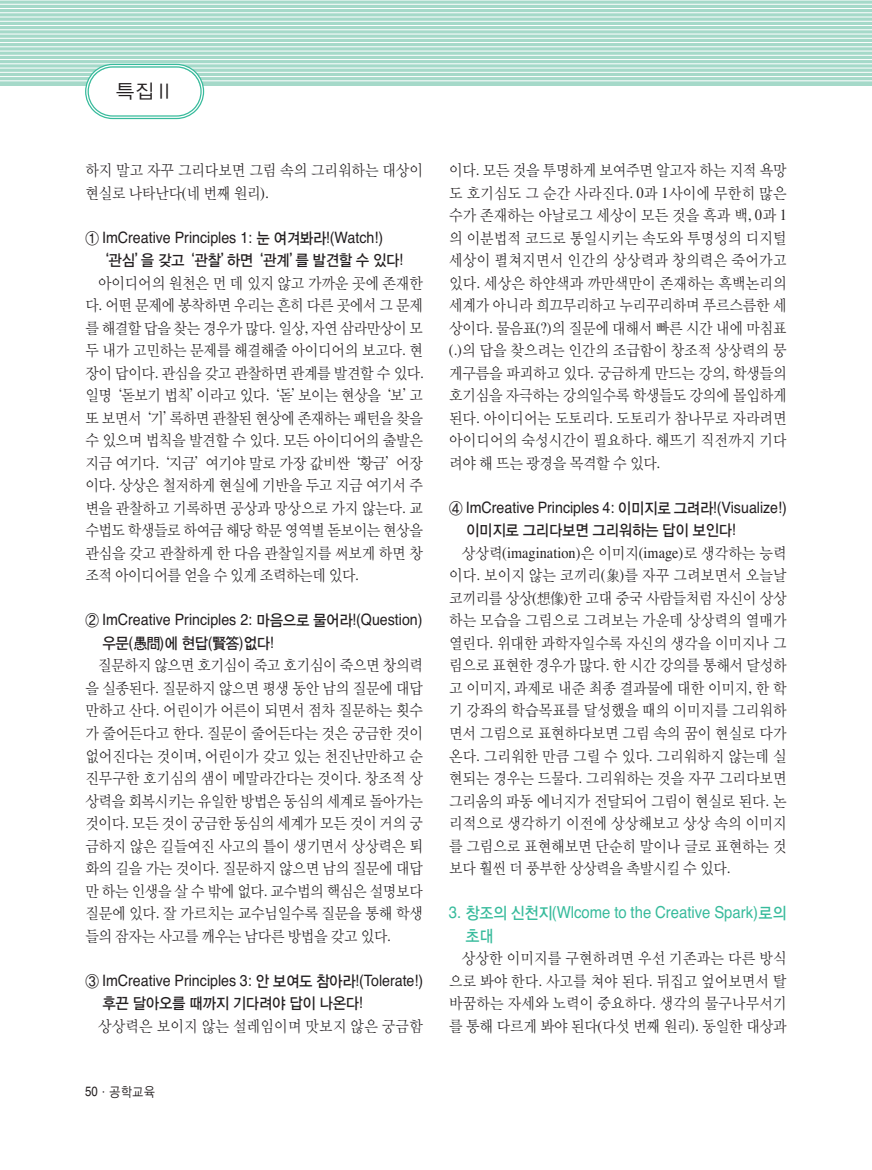
<style>
.page{position:relative;width:872px;height:1170px;background:#fff}
.page>*{position:absolute;margin:0;border:0;box-sizing:border-box;transform-origin:0 0}
.t1{font:19.5px "YGO12 A";color:#231f20}
.t2{font:16.5px "Helvetica";color:#38bb9c;scale:.9 1}
.t3{font:16.5px "YGO13 A";color:#38bb9c;scale:.9 1}
.t4{font:15.75px/22.5px "Y Mj O12 A";letter-spacing:-.06em;color:#231f20;text-align:justify;scale:.9 1}
.t5{font:15.75px "Helvetica";color:#231f20;scale:.9 1}
.t6{font:15.75px "YGO13 A";letter-spacing:-.075em;color:#231f20;scale:.9 1}
.t7{font:15.75px "Times";letter-spacing:.005em;color:#231f20;scale:.9 1}
.t8{font:15.75px "Y Mj O12 A";letter-spacing:-.035em;color:#231f20;scale:.9 1}
.t9{font:13.5px "YGO12 A";color:#231f20;scale:.85 1}
.s1{font-family:"Times"}
.s2{font-family:"YGO13 A"}
.s3{font-family:"Helvetica"}
.s4{font-family:"Y Mj O12 A"}
</style>
<div class="page">
<svg style="left:0;top:1px;width:872px;height:84px;background:#abdbcc"></svg>
<hr style="left:0;top:80px;width:872px;height:1px;background:#fff">
<hr style="left:0;top:76px;width:872px;height:1px;background:#fff">
<hr style="left:0;top:72px;width:872px;height:1px;background:#fff">
<hr style="left:0;top:68px;width:872px;height:1px;background:#fff">
<hr style="left:0;top:63px;width:872px;height:1px;background:#fff">
<hr style="left:0;top:59px;width:872px;height:1px;background:#fff">
<hr style="left:0;top:55px;width:872px;height:1px;background:#fff">
<hr style="left:0;top:51px;width:872px;height:1px;background:#fff">
<hr style="left:0;top:46px;width:872px;height:1px;background:#fff">
<hr style="left:0;top:42px;width:872px;height:1px;background:#fff">
<hr style="left:0;top:38px;width:872px;height:1px;background:#fff">
<hr style="left:0;top:34px;width:872px;height:1px;background:#fff">
<hr style="left:0;top:29px;width:872px;height:1px;background:#fff">
<hr style="left:0;top:25px;width:872px;height:1px;background:#fff">
<hr style="left:0;top:21px;width:872px;height:1px;background:#fff">
<hr style="left:0;top:17px;width:872px;height:1px;background:#fff">
<hr style="left:0;top:12px;width:872px;height:1px;background:#fff">
<hr style="left:0;top:8px;width:872px;height:1px;background:#fff">
<hr style="left:0;top:4px;width:872px;height:1px;background:#fff">
<svg style="left:84px;top:63px;width:121px;height:57px"></svg>
<p class="t1" style="left:115px;top:79px;width:60px">특집Ⅱ</p>
<p class="t4" style="left:85px;top:159px;width:377px">하지 말고 자꾸 그리다보면 그림 속의 그리워하는 대상이 현실로 나타난다<span class="s1">(</span>네 번째 원리<span class="s1">).</span></p>
<p class="t5" style="left:85px;top:231px;width:333px"><span class="s2">①</span> ImCreative Principles 1: <span class="s2">눈 여겨봐라</span>!(Watch!)</p>
<p class="t6" style="left:95px;top:253px;width:344px">‘관심’을 갖고‘관찰’하면‘관계’를 발견할 수 있다<span class="s3">!</span></p>
<p class="t4" style="left:85px;top:272px;width:377px;text-indent:13px">아이디어의 원천은 먼 데 있지 않고 가까운 곳에 존재한 다<span class="s1">.</span> 어떤 문제에 봉착하면 우리는 흔히 다른 곳에서 그 문제 를 해결할 답을 찾는 경우가 많다<span class="s1">.</span> 일상<span class="s1">,</span> 자연 삼라만상이 모 두 내가 고민하는 문제를 해결해줄 아이디어의 보고다<span class="s1">.</span> 현 장이 답이다<span class="s1">.</span> 관심을 갖고 관찰하면 관계를 발견할 수 있다<span class="s1">. </span>일명‘돋보기 법칙’이라고 있다‘돋’</p>
<p class="t4" style="left:85px;top:384px;width:377px;text-indent:213px">보이는 현상을‘보’고 또 보면서‘기’록하면 관찰된 현상에 존재하는 패턴을 찾을 수 있으며 법칙을 발견할 수 있다<span class="s1">.</span> 모든 아이디어의 출발은 지금 여기다<span class="s1">.</span> ‘지금’여기야 말로 가장 값비싼‘황금’어장 이다<span class="s1">.</span> 상상은 철저하게 현실에 기반을 두고 지금 여기서 주 변을 관찰하고 기록하면 공상과 망상으로 가지 않는다<span class="s1">.</span> 교 수법도 학생들로 하여금 해당 학문 영역별 돋보이는 현상을 관심을 갖고 관찰하게 한 다음 관찰일지를 써보게 하면 창 조적 아이디어를 얻을 수 있게 조력하는데 있다<span class="s1">.</span></p>
<p class="t5" style="left:85px;top:614px;width:376px"><span class="s2">②</span> ImCreative Principles 2: <span class="s2">마음으로 물어라</span>!(Question)</p>
<p class="t6" style="left:102px;top:636px;width:192px">우문<span class="s3">(</span>愚問<span class="s3">)</span>에 현답<span class="s3">(</span>賢答<span class="s3">)</span>없다<span class="s3">!</span></p>
<p class="t4" style="left:85px;top:654px;width:377px;text-indent:13px">질문하지 않으면 호기심이 죽고 호기심이 죽으면 창의력 을 실종된다<span class="s1">.</span> 질문하지 않으면 평생 동안 남의 질문에 대답 만하고 산다<span class="s1">.</span> 어린이가 어른이 되면서 점차 질문하는 횟수 가 줄어든다고 한다<span class="s1">.</span> 질문이 줄어든다는 것은 궁금한 것이 없어진다는 것이며<span class="s1">,</span> 어린이가 갖고 있는 천진난만하고 순 진무구한 호기심의 샘이 메말라간다는 것이다<span class="s1">.</span> 창조적 상 상력을 회복시키는 유일한 방법은 동심의 세계로 돌아가는 것이다<span class="s1">.</span> 모든 것이 궁금한 동심의 세계가 모든 것이 거의 궁 금하지 않은 길들여진 사고의 틀이 생기면서 상상력은 퇴 화의 길을 가는 것이다<span class="s1">.</span> 질문하지 않으면 남의 질문에 대답 만 하는 인생을 살 수 밖에 없다<span class="s1">.</span> 교수법의 핵심은 설명보다 질문에 있다<span class="s1">.</span> 잘 가르치는 교수님일수록 질문을 통해 학생 들의 잠자는 사고를 깨우는 남다른 방법을 갖고 있다<span class="s1">.</span></p>
<p class="t5" style="left:85px;top:974px;width:377px"><span class="s2">③</span> ImCreative Principles 3: <span class="s2">안 보여도 참아라</span>!(Tolerate!)</p>
<p class="t6" style="left:102px;top:996px;width:291px">후끈 달아오를 때까지 기다려야 답이 나온다<span class="s3">!</span></p>
<p class="t8" style="left:98px;top:1018px;width:363px">상상력은 보이지 않는 설레임이며 맛보지 않은 궁금함</p>
<p class="t7" style="left:265px;top:389px;width:5px">.</p>
<p class="t9" style="left:85px;top:1082px;width:84px"><span class="s3">50</span><span class="s4">·</span>공학교육</p>
<p class="t4" style="left:449px;top:159px;width:377px">이다<span class="s1">.</span> 모든 것을 투명하게 보여주면 알고자 하는 지적 욕망 도 호기심도 그 순간 사라진다<span class="s1">. 0</span>과 <span class="s1">1</span>사이에 무한히 많은 수가 존재하는 아날로그 세상이 모든 것을 흑과 백<span class="s1">, 0</span>과 <span class="s1">1 </span>의 이분법적 코드로 통일시키는 속도와 투명성의 디지털 세상이 펼쳐지면서 인간의 상상력과 창의력은 죽어가고 있다<span class="s1">.</span> 세상은 하얀색과 까만색만이 존재하는 흑백논리의 세계가 아니라 희끄무리하고 누리꾸리하며 푸르스름한 세 상이다<span class="s1">.</span> 물음표<span class="s1">(?)</span>의 질문에 대해서 빠른 시간 내에 마침표 <span class="s1">(.)</span>의 답을 찾으려는 인간의 조급함이 창조적 상상력의 뭉 게구름을 파괴하고 있다<span class="s1">.</span> 궁금하게 만드는 강의<span class="s1">,</span> 학생들의 호기심을 자극하는 강의일수록 학생들도 강의에 몰입하게 된다<span class="s1">.</span> 아이디어는 도토리다<span class="s1">.</span> 도토리가 참나무로 자라려면 아이디어의 숙성시간이 필요하다<span class="s1">.</span> 해뜨기 직전까지 기다 려야 해 뜨는 광경을 목격할 수 있다<span class="s1">.</span></p>
<p class="t5" style="left:449px;top:501px;width:377px"><span class="s2">④</span> ImCreative Principles 4: <span class="s2">이미지로그려라</span>!(Visualize!)</p>
<p class="t6" style="left:466px;top:523px;width:301px">이미지로 그리다보면 그리워하는 답이 보인다<span class="s3">!</span></p>
<p class="t7" style="left:461px;top:547px;width:363px"><span class="s4">상상력</span>(imagination)<span class="s4">은 이미지</span>(image)<span class="s4">로 생각하는 능력</span></p>
<p class="t4" style="left:449px;top:564px;width:377px">이다<span class="s1">.</span> 보이지 않는 코끼리<span class="s1">(</span>象<span class="s1">)</span>를 자꾸 그려보면서 오늘날 코끼리를 상상<span class="s1">(</span>想像<span class="s1">)</span>한 고대 중국 사람들처럼 자신이 상상 하는 모습을 그림으로 그려보는 가운데 상상력의 열매가 열린다<span class="s1">.</span> 위대한 과학자일수록 자신의 생각을 이미지나 그 림으로 표현한 경우가 많다<span class="s1">.</span> 한 시간 강의를 통해서 달성하 고 이미지<span class="s1">,</span> 과제로 내준 최종 결과물에 대한 이미지<span class="s1">,</span> 한 학 기 강좌의 학습목표를 달성했을 때의 이미지를 그리워하 면서 그림으로 표현하다보면 그림 속의 꿈이 현실로 다가 온다<span class="s1">.</span> 그리워한 만큼 그릴 수 있다<span class="s1">.</span> 그리워하지 않는데 실 현되는 경우는 드물다<span class="s1">.</span> 그리워하는 것을 자꾸 그리다보면 그리움의 파동 에너지가 전달되어 그림이 현실로 된다<span class="s1">.</span> 논 리적으로 생각하기 이전에 상상해보고 상상 속의 이미지 를 그림으로 표현해보면 단순히 말이나 글로 표현하는 것 보다 훨씬 더 풍부한 상상력을 촉발시킬 수 있다<span class="s1">.</span></p>
<p class="t2" style="left:449px;top:906px;width:377px">3. <span class="s2">창조의 신천지</span>(Wlcome to the Creative Spark)<span class="s2">로의</span></p>
<p class="t3" style="left:465px;top:928px;width:33px">초대</p>
<p class="t4" style="left:449px;top:947px;width:377px;text-indent:13px">상상한 이미지를 구현하려면 우선 기존과는 다른 방식 으로 봐야 한다<span class="s1">.</span> 사고를 쳐야 된다<span class="s1">.</span> 뒤집고 엎어보면서 탈 바꿈하는 자세와 노력이 중요하다<span class="s1">.</span> 생각의 물구나무서기 를 통해 다르게 봐야 된다<span class="s1">(</span>다섯 번째 원리<span class="s1">).</span> 동일한 대상과</p>
</div>
